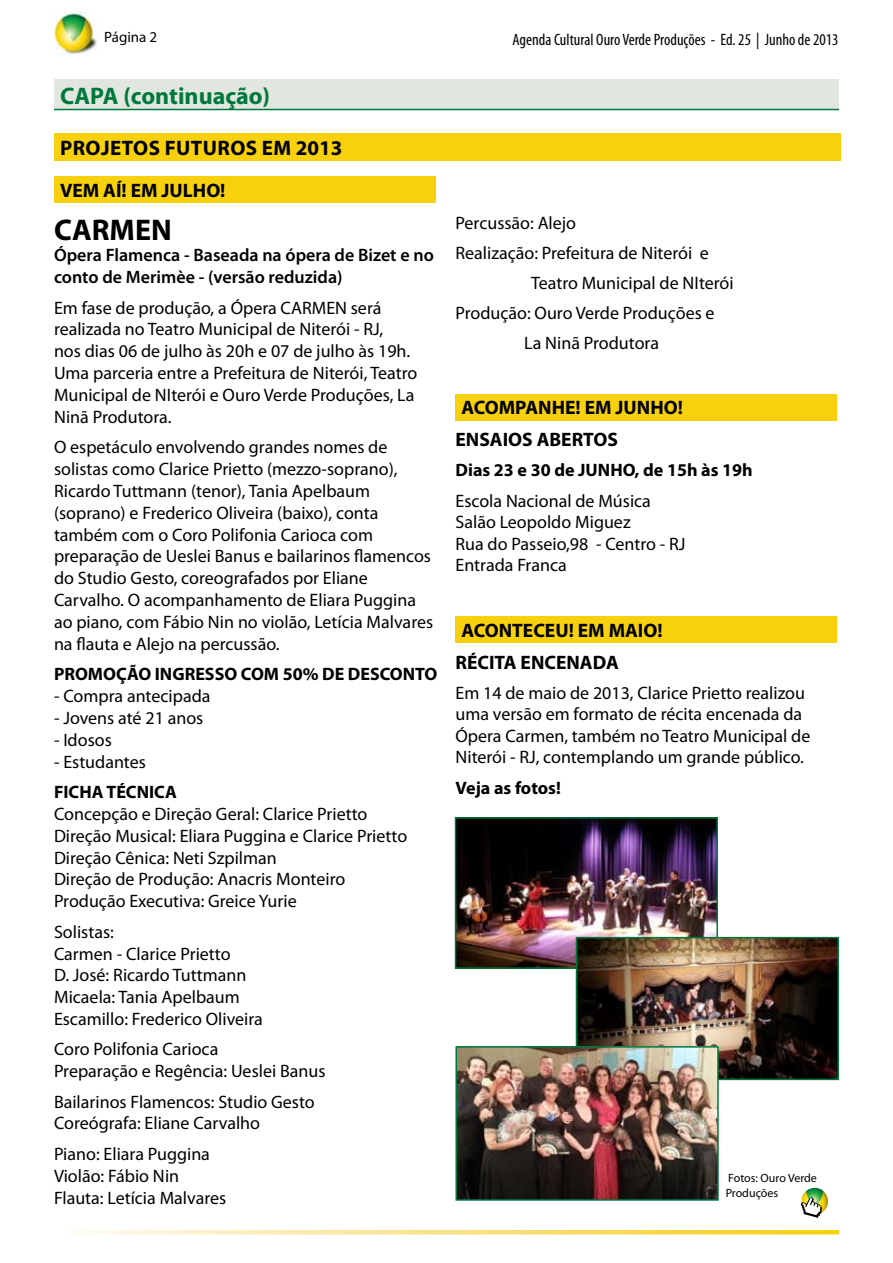
<style>
.page{position:relative;width:893px;height:1263px;background:#fff}
.page>*{position:absolute;margin:0;border:0;box-sizing:border-box;transform-origin:0 0}
.t1{font:700 30px "Myriad Pro";color:#000}
.t2{font:700 24px "Myriad Pro";color:#00783d}
.t3{font:700 21px "Myriad Pro";letter-spacing:.02em;color:#000}
.t4{font:700 19.5px/32px "Myriad Pro";color:#000}
.t5{font:18px/21.9px "Myriad Pro";color:#000}
.t6{font:700 18px "Myriad Pro";color:#000}
.t7{font:600 18px/21.9px "Myriad Pro";color:#000}
.t8{font:condensed 16.5px "Myriad Pro";color:#000}
.t9{font:15px "Myriad Pro";color:#000}
.t10{font:12px/14.4px "Myriad Pro";color:#000}
</style>
<div class="page">
<img style="left:54px;top:12px;width:43px;height:42px">
<svg style="left:76px;top:1230px;width:763px;height:4px;background:#fae181"></svg>
<div style="left:54px;top:80px;width:785px;height:30px;background:#e1e7de"></div>
<hr style="left:54px;top:109px;width:785px;height:1px;background:#00783d">
<div style="left:54px;top:133px;width:787px;height:28px;background:#f7d10d"></div>
<div style="left:54px;top:176px;width:382px;height:26px;background:#f7d10d"></div>
<div style="left:455px;top:394px;width:382px;height:26px;background:#f7d10d"></div>
<div style="left:455px;top:616px;width:382px;height:27px;background:#f7d10d"></div>
<img style="left:458px;top:820px;width:257px;height:146px">
<div style="left:455px;top:817px;width:263px;height:152px;border:2px solid #00783d"></div>
<img style="left:579px;top:940px;width:257px;height:137px">
<div style="left:576px;top:937px;width:263px;height:143px;border:2px solid #00783d"></div>
<img style="left:458px;top:1049px;width:258px;height:149px">
<div style="left:455px;top:1046px;width:264px;height:155px;border:2px solid #00783d"></div>
<svg style="left:801px;top:1188px;width:27px;height:30px"></svg>
<p class="t9" style="left:104px;top:28px;width:55px">Página 2</p>
<p class="t8" style="left:513px;top:29px;width:327px">Agenda Cultural Ouro Verde Produções - Ed. 25 | Junho de 2013</p>
<h2 class="t2" style="left:60px;top:80px;width:212px">CAPA (continuação)</h2>
<p class="t3" style="left:60px;top:134px;width:284px">PROJETOS FUTUROS em 2013</p>
<p class="t4" style="left:60px;top:173px;width:167px">VEM AÍ! EM JULHO!</p>
<h1 class="t1" style="left:54px;top:210px;width:119px">CARMEN</h1>
<p class="t7" style="left:54px;top:244px;width:381px">Ópera Flamenca - Baseada na ópera de Bizet e no conto de Merimèe - (versão reduzida)</p>
<p class="t5" style="left:54px;top:296px;width:365px">Em fase de produção, a Ópera CARMEN será realizada no Teatro Municipal de Niterói - RJ,<br>nos dias 06 de julho às 20h e 07 de julho às 19h.<br>Uma parceria entre a Prefeitura de Niterói, Teatro Municipal de NIterói e Ouro Verde Produções, La Ninã Produtora.</p>
<p class="t5" style="left:54px;top:436px;width:381px">O espetáculo envolvendo grandes nomes de solistas como Clarice Prietto (mezzo-soprano), Ricardo Tuttmann (tenor), Tania Apelbaum (soprano) e Frederico Oliveira (baixo), conta também com o Coro Polifonia Carioca com preparação de Ueslei Banus e bailarinos flamencos do Studio Gesto, coreografados por Eliane Carvalho. O acompanhamento de Eliara Puggina ao piano, com Fábio Nin no violão, Letícia Malvares na flauta e Alejo na percussão.</p>
<p class="t6" style="left:54px;top:662px;width:385px">PROMOÇÃO INGRESSO COM 50% DE DESCONTO</p>
<p class="t5" style="left:54px;top:685px;width:158px">- Compra antecipada</p>
<p class="t5" style="left:54px;top:707px;width:151px">- Jovens até 21 anos</p>
<p class="t5" style="left:54px;top:728px;width:59px">- Idosos</p>
<p class="t5" style="left:54px;top:750px;width:93px">- Estudantes</p>
<p class="t6" style="left:54px;top:780px;width:124px">FICHA TÉCNICA</p>
<p class="t5" style="left:54px;top:803px;width:355px">Concepção e Direção Geral: Clarice Prietto Direção Musical: Eliara Puggina e Clarice Prietto Direção Cênica: Neti Szpilman<br>Direção de Produção: Anacris Monteiro Produção Executiva: Greice Yurie</p>
<p class="t5" style="left:54px;top:920px;width:210px">Solistas:<br>Carmen - Clarice Prietto<br>D. José: Ricardo Tuttmann<br>Micaela: Tania Apelbaum<br>Escamillo: Frederico Oliveira</p>
<p class="t5" style="left:54px;top:1038px;width:273px">Coro Polifonia Carioca<br>Preparação e Regência: Ueslei Banus</p>
<p class="t5" style="left:54px;top:1090px;width:262px">Bailarinos Flamencos: Studio Gesto<br>Coreógrafa: Eliane Carvalho</p>
<p class="t5" style="left:54px;top:1142px;width:174px">Piano: Eliara Puggina<br>Violão: Fábio Nin<br>Flauta: Letícia Malvares</p>
<p class="t5" style="left:455px;top:212px;width:122px">Percussão: Alejo</p>
<p class="t5" style="left:455px;top:242px;width:255px">Realização: Prefeitura de Niterói e</p>
<p class="t5" style="left:531px;top:272px;width:204px">Teatro Municipal de NIterói</p>
<p class="t5" style="left:455px;top:302px;width:261px">Produção: Ouro Verde Produções e</p>
<p class="t5" style="left:524px;top:332px;width:136px">La Ninã Produtora</p>
<p class="t4" style="left:455px;top:391px;width:229px;text-indent:6px">ACOMPANHE! EM JUNHO!<br>ENSAIOS ABERTOS</p>
<p class="t6" style="left:455px;top:459px;width:299px">Dias 23 e 30 de JUNHO, de 15h às 19h</p>
<p class="t5" style="left:455px;top:489px;width:232px">Escola Nacional de Música<br>Salão Leopoldo Miguez<br>Rua do Passeio,98 - Centro - RJ<br>Entrada Franca</p>
<p class="t4" style="left:455px;top:613px;width:209px;text-indent:6px">ACONTECEU! EM MAIO!<br>RÉCITA ENCENADA</p>
<p class="t5" style="left:455px;top:681px;width:356px">Em 14 de maio de 2013, Clarice Prietto realizou uma versão em formato de récita encenada da Ópera Carmen, também no Teatro Municipal de Niterói - RJ, contemplando um grande público.</p>
<p class="t6" style="left:455px;top:776px;width:107px">Veja as fotos!</p>
<p class="t10" style="left:726px;top:1171px;width:93px">Fotos: Ouro Verde<br>Produções</p>
</div>
